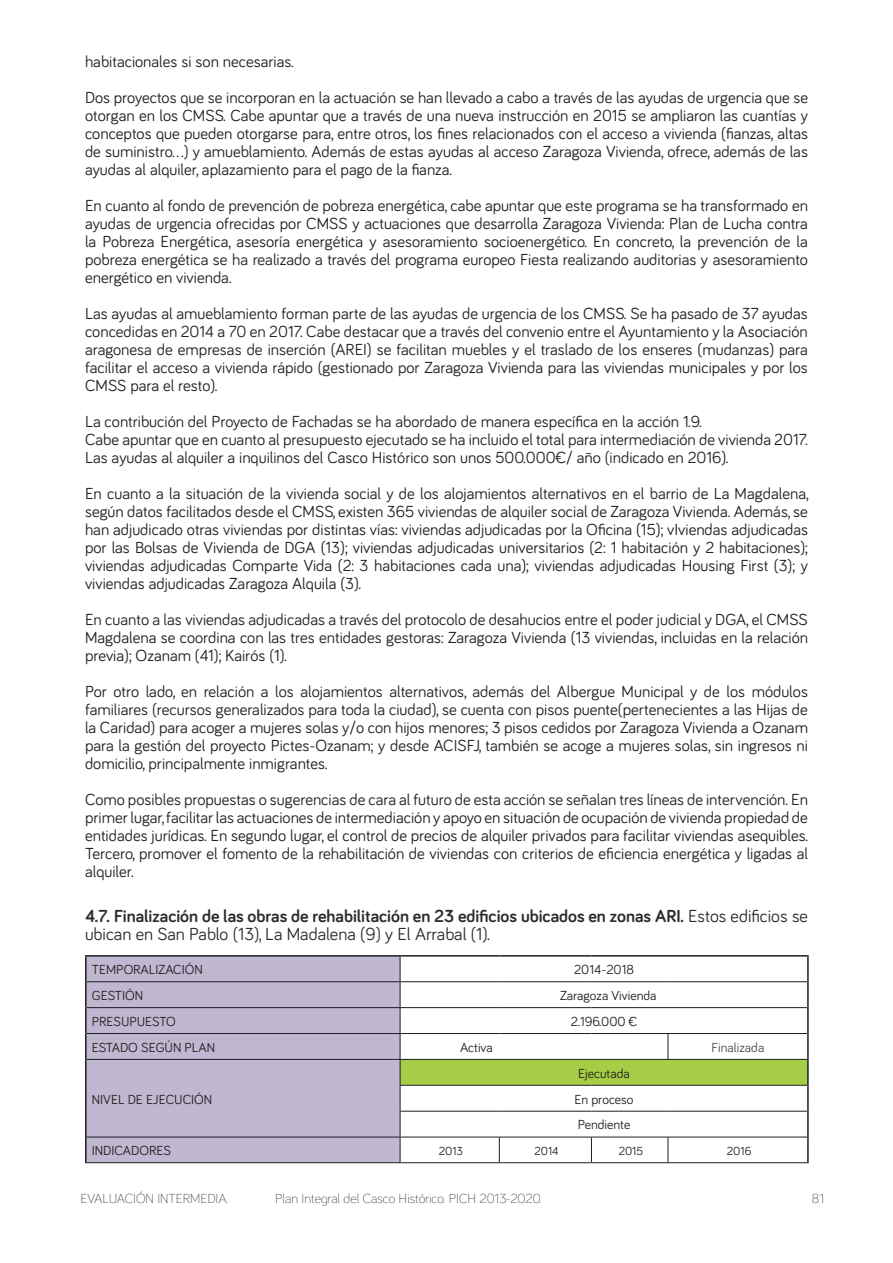
<style>
.page{position:relative;width:893px;height:1263px;background:#fff}
.page>*{position:absolute;margin:0;border:0;box-sizing:border-box;transform-origin:0 0}
.t1{font:700 18px/18px "Bariol";color:#292d2f}
.t2{font:16.5px/18px "Bariol";color:#231f20;text-align:justify}
.t3{font:13.5px/26px "Bariol";color:#231f20}
.t4{font:300 13.5px "Bariol";color:#231f20}
.t5{font:13.5px "Bariol";color:#4a4e4f}
.t6{font:12px "Bariol";color:#231f20}
.s1{font-weight:400}
</style>
<div class="page">
<div style="left:87px;top:956px;width:313px;height:206px;background:#c1b7d1"></div>
<hr style="left:85px;top:955px;width:315px;height:1px;background:#1b1f22">
<hr style="left:85px;top:956px;width:2px;height:26px;background:#1b1f22">
<hr style="left:400px;top:955px;width:99px;height:1px;background:#1b1f22">
<hr style="left:499px;top:955px;width:92px;height:1px;background:#1b1f22">
<hr style="left:591px;top:955px;width:77px;height:1px;background:#1b1f22">
<hr style="left:668px;top:955px;width:141px;height:1px;background:#1b1f22">
<hr style="left:807px;top:956px;width:2px;height:26px;background:#1b1f22">
<hr style="left:85px;top:982px;width:2px;height:26px;background:#1b1f22">
<hr style="left:807px;top:982px;width:2px;height:26px;background:#1b1f22">
<hr style="left:85px;top:1008px;width:2px;height:25px;background:#1b1f22">
<hr style="left:807px;top:1008px;width:2px;height:25px;background:#1b1f22">
<hr style="left:85px;top:1033px;width:2px;height:26px;background:#1b1f22">
<hr style="left:807px;top:1033px;width:2px;height:26px;background:#1b1f22">
<hr style="left:85px;top:1059px;width:2px;height:26px;background:#1b1f22">
<hr style="left:85px;top:1085px;width:2px;height:26px;background:#1b1f22">
<hr style="left:85px;top:1111px;width:2px;height:26px;background:#1b1f22">
<hr style="left:807px;top:1059px;width:2px;height:26px;background:#1b1f22">
<hr style="left:807px;top:1085px;width:2px;height:26px;background:#1b1f22">
<hr style="left:807px;top:1111px;width:2px;height:26px;background:#1b1f22">
<hr style="left:85px;top:1137px;width:2px;height:25px;background:#1b1f22">
<hr style="left:807px;top:1137px;width:2px;height:25px;background:#1b1f22">
<hr style="left:87px;top:981px;width:313px;height:1px;background:#1b1f22">
<hr style="left:87px;top:1007px;width:313px;height:1px;background:#1b1f22">
<hr style="left:87px;top:1033px;width:313px;height:1px;background:#1b1f22">
<hr style="left:87px;top:1059px;width:313px;height:1px;background:#1b1f22">
<hr style="left:87px;top:1137px;width:313px;height:1px;background:#1b1f22">
<svg style="left:400px;top:956px;width:408px;height:206px"></svg>
<hr style="left:85px;top:1162px;width:315px;height:1px;background:#1b1f22">
<hr style="left:400px;top:1162px;width:99px;height:1px;background:#1b1f22">
<hr style="left:499px;top:1162px;width:92px;height:1px;background:#1b1f22">
<hr style="left:591px;top:1162px;width:77px;height:1px;background:#1b1f22">
<hr style="left:668px;top:1162px;width:141px;height:1px;background:#1b1f22">
<p class="t2" style="left:85px;top:43px;width:724px;line-height:36px">habitacionales si son necesarias.<br>Dos proyectos que se incorporan en la actuación se han llevado a cabo a través de las ayudas de urgencia que se</p>
<p class="t2" style="left:85px;top:106px;width:724px">otorgan en los CMSS. Cabe apuntar que a través de una nueva instrucción en 2015 se ampliaron las cuantías y conceptos que pueden otorgarse para, entre otros, los fines relacionados con el acceso a vivienda (fianzas, altas de suministro…) y amueblamiento. Además de estas ayudas al acceso Zaragoza Vivienda, ofrece, además de las ayudas al alquiler, aplazamiento para el pago de la fianza.</p>
<p class="t2" style="left:85px;top:196px;width:724px">En cuanto al fondo de prevención de pobreza energética, cabe apuntar que este programa se ha transformado en ayudas de urgencia ofrecidas por CMSS y actuaciones que desarrolla Zaragoza Vivienda: Plan de Lucha contra la Pobreza Energética, asesoría energética y asesoramiento socioenergético. En concreto, la prevención de la pobreza energética se ha realizado a través del programa europeo Fiesta realizando auditorias y asesoramiento energético en vivienda.</p>
<p class="t2" style="left:85px;top:304px;width:724px">Las ayudas al amueblamiento forman parte de las ayudas de urgencia de los CMSS. Se ha pasado de 37 ayudas concedidas en 2014 a 70 en 2017. Cabe destacar que a través del convenio entre el Ayuntamiento y la Asociación aragonesa de empresas de inserción (AREI) se facilitan muebles y el traslado de los enseres (mudanzas) para facilitar el acceso a vivienda rápido (gestionado por Zaragoza Vivienda para las viviendas municipales y por los CMSS para el resto).</p>
<p class="t2" style="left:85px;top:412px;width:724px;text-align:left">La contribución del Proyecto de Fachadas se ha abordado de manera específica en la acción 1.9.<br>Cabe apuntar que en cuanto al presupuesto ejecutado se ha incluido el total para intermediación de vivienda 2017.<br>Las ayudas al alquiler a inquilinos del Casco Histórico son unos 500.000€/ año (indicado en 2016).</p>
<p class="t2" style="left:85px;top:484px;width:725px">En cuanto a la situación de la vivienda social y de los alojamientos alternativos en el barrio de La Magdalena, según datos facilitados desde el CMSS, existen 365 viviendas de alquiler social de Zaragoza Vivienda. Además, se han adjudicado otras viviendas por distintas vías: viviendas adjudicadas por la Oficina (15); vIviendas adjudicadas por las Bolsas de Vivienda de DGA (13); viviendas adjudicadas universitarios (2: 1 habitación y 2 habitaciones); viviendas adjudicadas Comparte Vida (2: 3 habitaciones cada una); viviendas adjudicadas Housing First (3); y viviendas adjudicadas Zaragoza Alquila (3).</p>
<p class="t2" style="left:85px;top:610px;width:724px">En cuanto a las viviendas adjudicadas a través del protocolo de desahucios entre el poder judicial y DGA, el CMSS Magdalena se coordina con las tres entidades gestoras: Zaragoza Vivienda (13 viviendas, incluidas en la relación previa); Ozanam (41); Kairós (1).</p>
<p class="t2" style="left:85px;top:682px;width:724px">Por otro lado, en relación a los alojamientos alternativos, además del Albergue Municipal y de los módulos familiares (recursos generalizados para toda la ciudad), se cuenta con pisos puente(pertenecientes a las Hijas de la Caridad) para acoger a mujeres solas y/o con hijos menores; 3 pisos cedidos por Zaragoza Vivienda a Ozanam para la gestión del proyecto Pictes-Ozanam; y desde ACISFJ, también se acoge a mujeres solas, sin ingresos ni domicilio, principalmente inmigrantes.</p>
<p class="t2" style="left:85px;top:790px;width:724px">Como posibles propuestas o sugerencias de cara al futuro de esta acción se señalan tres líneas de intervención. En primer lugar, facilitar las actuaciones de intermediación y apoyo en situación de ocupación de vivienda propiedad de entidades jurídicas. En segundo lugar, el control de precios de alquiler privados para facilitar viviendas asequibles.<br>Tercero, promover el fomento de la rehabilitación de viviendas con criterios de eficiencia energética y ligadas al alquiler.</p>
<p class="t1" style="left:85px;top:906px;width:724px">4.7. Finalización de las obras de rehabilitación en 23 edificios ubicados en zonas ARI. <span class="s1">Estos edificios se ubican en San Pablo (13), La Madalena (9) y El Arrabal (1).</span></p>
<p class="t3" style="left:92px;top:956px;width:113px">TEMPORALIZACIÓN</p>
<p class="t3" style="left:574px;top:956px;width:61px">2014-2018</p>
<p class="t3" style="left:92px;top:982px;width:53px">GESTIÓN</p>
<p class="t3" style="left:560px;top:982px;width:98px">Zaragoza Vivienda</p>
<p class="t3" style="left:92px;top:1008px;width:86px">PRESUPUESTO</p>
<p class="t3" style="left:571px;top:1008px;width:68px">2.196.000 €</p>
<p class="t3" style="left:92px;top:1033px;width:125px">ESTADO SEGÚN PLAN</p>
<p class="t3" style="left:460px;top:1033px;width:34px">Activa</p>
<p class="t5" style="left:712px;top:1038px;width:54px">Finalizada</p>
<p class="t3" style="left:92px;top:1085px;width:122px">NIVEL DE EJECUCIÓN</p>
<p class="t3" style="left:574px;top:1059px;width:61px">Ejecutada<br>En proceso<br>Pendiente</p>
<p class="t3" style="left:92px;top:1137px;width:81px">INDICADORES</p>
<p class="t6" style="left:439px;top:1142px;width:26px">2013</p>
<p class="t6" style="left:534px;top:1142px;width:26px">2014</p>
<p class="t6" style="left:619px;top:1142px;width:26px">2015</p>
<p class="t6" style="left:727px;top:1142px;width:26px">2016</p>
<p class="t4" style="left:81px;top:1190px;width:150px">EVALUACIÓN INTERMEDIA.</p>
<p class="t4" style="left:275px;top:1190px;width:268px">Plan Integral del Casco Histórico. PICH 2013-2020.</p>
<p class="t4" style="left:812px;top:1190px;width:14px">81</p>
</div>
